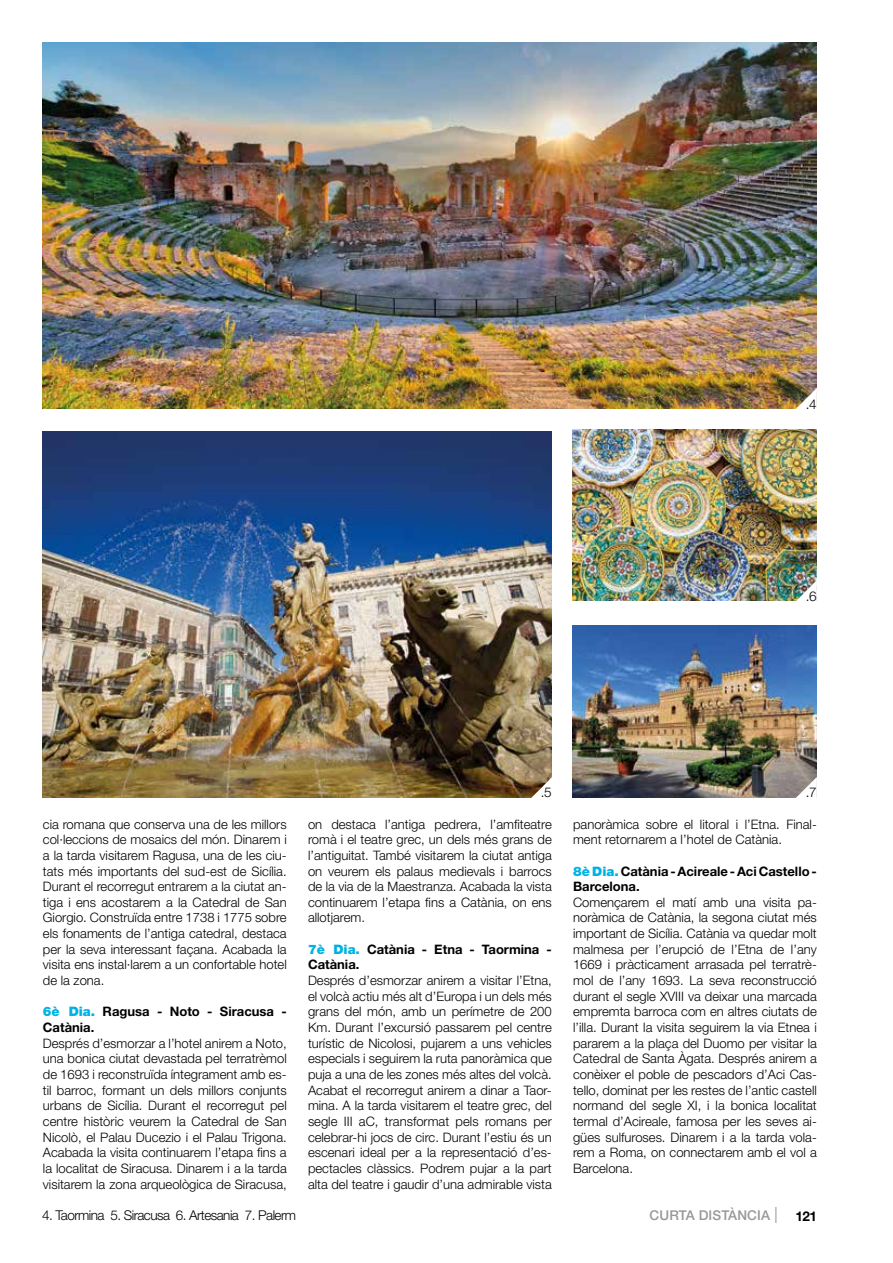
<style>
.page{position:relative;width:893px;height:1263px;background:#fff}
.page>*{position:absolute;margin:0;border:0;box-sizing:border-box;transform-origin:0 0}
.t1{font:300 13.5px "Helvetica Neue LT Std";letter-spacing:-.04em;color:#000}
.t2{font:500 13.5px "Helvetica Neue LT Std";letter-spacing:.01em;color:#98989a}
.t3{font:700 13.5px "Helvetica Neue LT Std";color:#000}
.t4{font:300 13.05px/15.6px "Helvetica Neue LT Std";color:#000;text-align:justify}
.t5{font:700 13.05px/15.6px "Helvetica Neue LT Std";color:#000}
.s1{font-weight:900;color:#00b2e3}
.s2{font-weight:100;font-size:22.5px}
</style>
<div class="page">
<img style="left:43px;top:43px;width:773px;height:365px">
<img style="left:572px;top:626px;width:244px;height:171px">
<img style="left:572px;top:429px;width:244px;height:172px">
<img style="left:43px;top:431px;width:509px;height:366px">
<svg style="left:531px;top:775px;width:21px;height:23px"></svg>
<svg style="left:795px;top:775px;width:22px;height:23px"></svg>
<svg style="left:795px;top:578px;width:22px;height:23px"></svg>
<svg style="left:795px;top:386px;width:22px;height:23px"></svg>
<p class="t1" style="left:806px;top:395px;width:12px">.4</p>
<p class="t1" style="left:806px;top:588px;width:12px">.6</p>
<p class="t4" style="left:43px;top:816px;width:245px">cia romana que conserva una de les millors col·leccions de mosaics del món. Dinarem i a la tarda visitarem Ragusa, una de les ciu&shy;tats més importants del sud-est de Sicília.<br>Durant el recorregut entrarem a la ciutat an&shy;tiga i ens acostarem a la Catedral de San Giorgio. Construïda entre 1738 i 1775 sobre els fonaments de l’antiga catedral, destaca per la seva interessant façana. Acabada la visita ens instal·larem a un confortable hotel de la zona.</p>
<p class="t5" style="left:43px;top:1004px;width:245px"><span class="s1">6è Dia.</span> Ragusa - Noto - Siracusa -<br>Catània.</p>
<p class="t4" style="left:43px;top:1035px;width:245px">Després d’esmorzar a l’hotel anirem a Noto, una bonica ciutat devastada pel terratrèmol de 1693 i reconstruïda íntegrament amb es&shy;til barroc, formant un dels millors conjunts urbans de Sicília. Durant el recorregut pel centre històric veurem la Catedral de San Nicolò, el Palau Ducezio i el Palau Trigona.<br>Acabada la visita continuarem l’etapa fins a la localitat de Siracusa. Dinarem i a la tarda visitarem la zona arqueològica de Siracusa,</p>
<p class="t1" style="left:42px;top:1207px;width:255px">4. Taormina 5. Siracusa 6. Artesania 7. Palerm</p>
<p class="t1" style="left:541px;top:784px;width:12px">.5</p>
<p class="t1" style="left:806px;top:784px;width:12px">.7</p>
<p class="t4" style="left:308px;top:816px;width:245px">on destaca l’antiga pedrera, l’amfiteatre romà i el teatre grec, un dels més grans de l’antiguitat. També visitarem la ciutat antiga on veurem els palaus medievals i barrocs de la via de la Maestranza. Acabada la vista continuarem l’etapa fins a Catània, on ens allotjarem.</p>
<p class="t5" style="left:308px;top:941px;width:245px"><span class="s1">7è Dia.</span> Catània - Etna - Taormina -<br>Catània.</p>
<p class="t4" style="left:308px;top:972px;width:245px">Després d’esmorzar anirem a visitar l’Etna, el volcà actiu més alt d’Europa i un dels més grans del món, amb un perímetre de 200<br>Km. Durant l’excursió passarem pel centre turístic de Nicolosi, pujarem a uns vehicles especials i seguirem la ruta panoràmica que puja a una de les zones més altes del volcà.<br>Acabat el recorregut anirem a dinar a Taor&shy;mina. A la tarda visitarem el teatre grec, del segle III aC, transformat pels romans per celebrar-hi jocs de circ. Durant l’estiu és un escenari ideal per a la representació d’es&shy;pectacles clàssics. Podrem pujar a la part alta del teatre i gaudir d’una admirable vista</p>
<p class="t4" style="left:573px;top:816px;width:245px">panoràmica sobre el litoral i l’Etna. Final&shy;ment retornarem a l’hotel de Catània.</p>
<p class="t5" style="left:573px;top:863px;width:245px"><span class="s1">8è Dia.</span> Catània - Acireale - Aci Castello -<br>Barcelona.</p>
<p class="t4" style="left:573px;top:894px;width:245px">Començarem el matí amb una visita pa&shy;noràmica de Catània, la segona ciutat més important de Sicília. Catània va quedar molt malmesa per l’erupció de l’Etna de l’any 1669 i pràcticament arrasada pel terratrè&shy;mol de l’any 1693. La seva reconstrucció durant el segle XVIII va deixar una marcada empremta barroca com en altres ciutats de l’illa. Durant la visita seguirem la via Etnea i pararem a la plaça del Duomo per visitar la Catedral de Santa Àgata. Després anirem a conèixer el poble de pescadors d’Aci Cas&shy;tello, dominat per les restes de l’antic castell normand del segle XI, i la bonica localitat termal d’Acireale, famosa per les seves ai&shy;gües sulfuroses. Dinarem i a la tarda vola&shy;rem a Roma, on connectarem amb el vol a Barcelona.</p>
<p class="t2" style="left:650px;top:1207px;width:130px">CURTA DISTÀNCIA <span class="s2">I</span></p>
<p class="t3" style="left:795px;top:1207px;width:23px">121</p>
</div>
